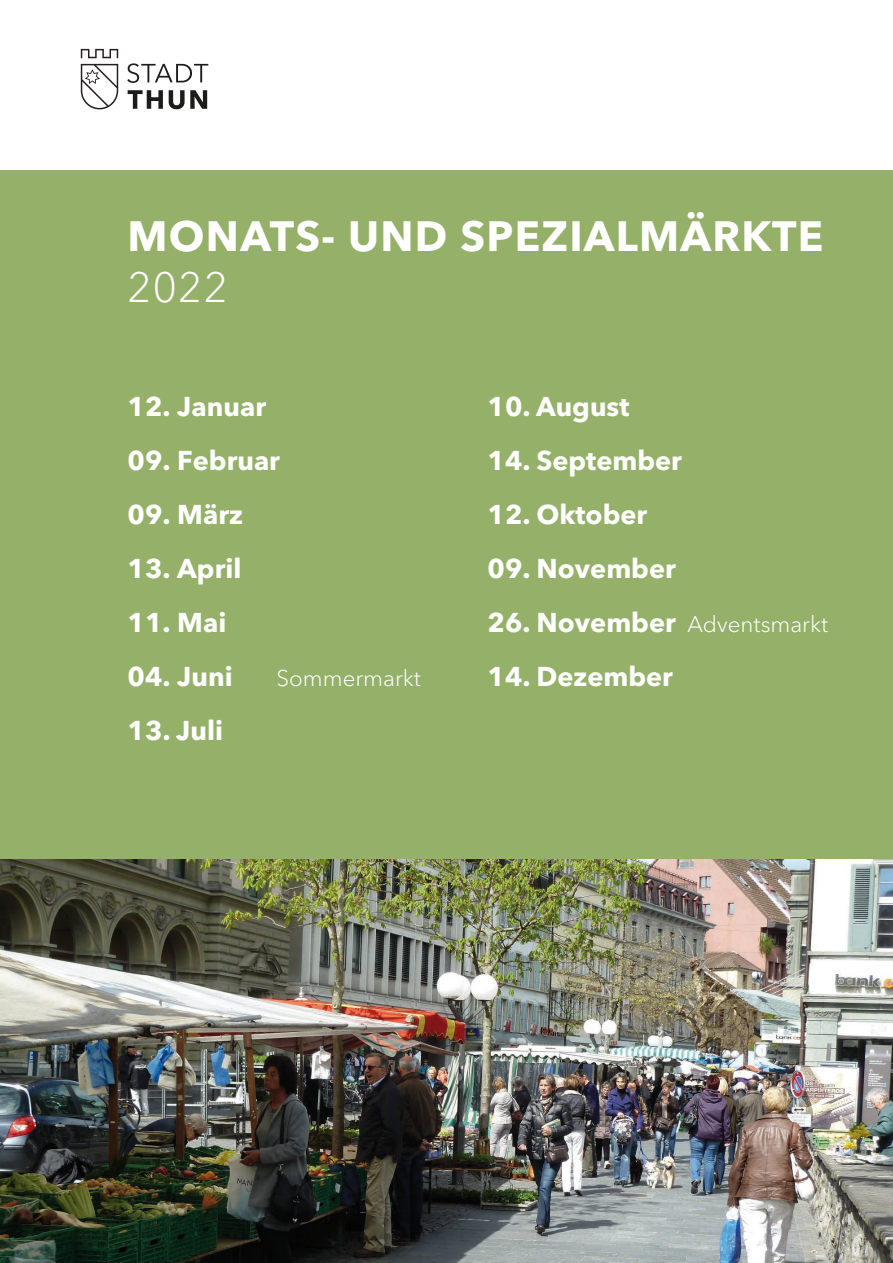
<style>
.page{position:relative;width:893px;height:1263px;background:#fff}
.page>*{position:absolute;margin:0;border:0;box-sizing:border-box;transform-origin:0 0}
.t1{font:700 42px "Avenir Next LT Pro";letter-spacing:.03em;color:#fff}
.t2{font:300 42px "Avenir Next LT Pro";color:#fff}
.t3{font:700 27px "Avenir Next LT Pro";color:#fff}
.t4{font:300 22.5px "Avenir Next LT Pro";color:#fff}
.s1{font-weight:700;font-size:27px}
</style>
<div class="page">
<div style="left:0;top:171px;width:893px;height:688px;background:#94b069"></div>
<svg style="left:81px;top:49px;width:37px;height:60px"></svg>
<svg style="left:127px;top:63px;width:81px;height:20px"></svg>
<svg style="left:128px;top:90px;width:35px;height:19px"></svg>
<svg style="left:169px;top:90px;width:38px;height:19px"></svg>
<img style="left:0;top:859px;width:893px;height:404px">
<p class="t1" style="left:128px;top:211px;width:697px">MONATS- UND SPEZIALMÄRKTE</p>
<p class="t2" style="left:128px;top:262px;width:102px">2022</p>
<p class="t3" style="left:128px;top:390px;width:140px">12. Januar</p>
<p class="t3" style="left:128px;top:444px;width:154px">09. Februar</p>
<p class="t3" style="left:128px;top:498px;width:117px">09. März</p>
<p class="t3" style="left:128px;top:552px;width:115px">13. April</p>
<p class="t3" style="left:128px;top:606px;width:100px">11. Mai</p>
<p class="t3" style="left:128px;top:660px;width:107px">04. Juni</p>
<p class="t4" style="left:276px;top:665px;width:146px">Sommermarkt</p>
<p class="t3" style="left:128px;top:714px;width:97px">13. Juli</p>
<p class="t3" style="left:488px;top:390px;width:143px">10. August</p>
<p class="t3" style="left:488px;top:444px;width:196px">14. September</p>
<p class="t3" style="left:488px;top:498px;width:161px">12. Oktober</p>
<p class="t3" style="left:488px;top:552px;width:190px">09. November</p>
<p class="t4" style="left:488px;top:611px;width:342px"><span class="s1">26. November</span> Adventsmarkt</p>
<p class="t3" style="left:488px;top:660px;width:187px">14. Dezember</p>
</div>
